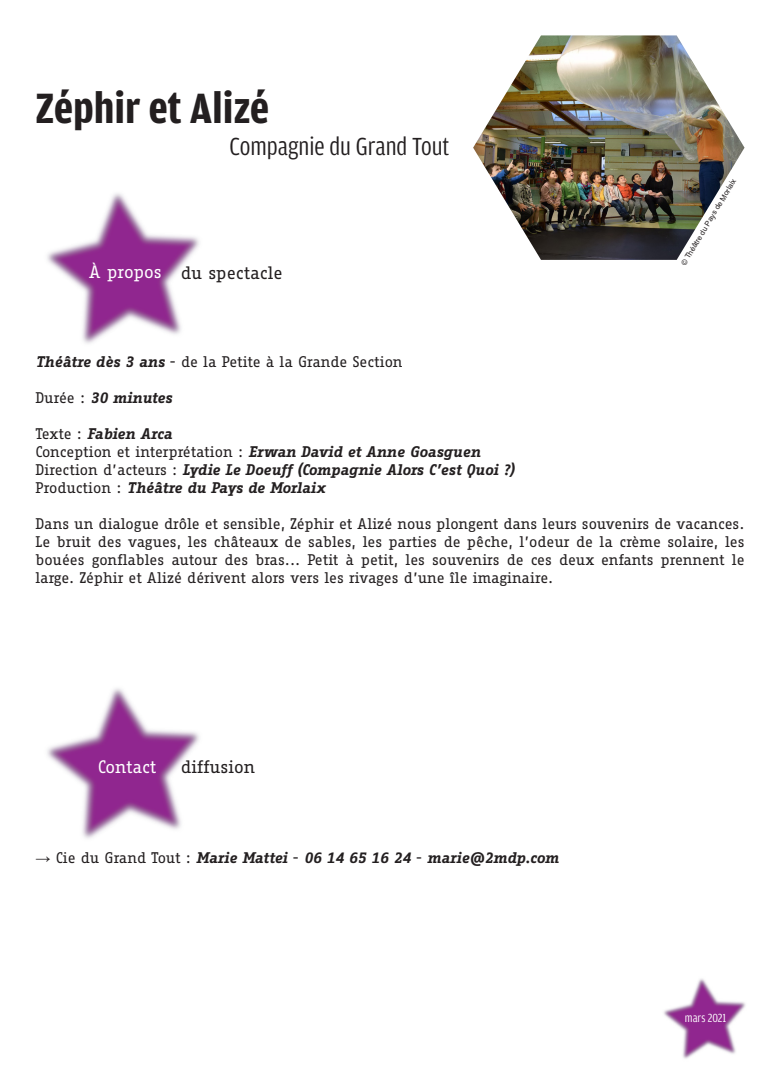
<style>
.page{position:relative;width:780px;height:1088px;background:#fff}
.page>*{position:absolute;margin:0;border:0;box-sizing:border-box;transform-origin:0 0}
.t1{font:700 45px "Amplitude Condensed";color:#231f20}
.t2{font:26.25px "Amplitude Condensed";color:#231f20}
.t3{font:17.5px "Fago Office Serif";letter-spacing:-.005em;color:#231f20}
.t4{font:17.5px "Fago Office Serif";letter-spacing:-.01em;color:#fff}
.t5{font:15px/18px "Fago Office Serif";letter-spacing:-.01em;color:#231f20;text-align:justify}
.t6{font:italic 700 15px "Fago Office Serif";letter-spacing:-.01em;color:#231f20}
.t7{font:12.5px "Amplitude Condensed";color:#fff}
.t8{font:7.5px "Arial";color:#231f20}
.s1{font-weight:700;font-style:italic}
.s2{font-weight:400;font-style:normal}
.s3{font-family:"Arial";font-weight:400;font-style:normal}
</style>
<div class="page">
<img style="left:663px;top:978px;width:83px;height:81px">
<img style="left:47px;top:193px;width:152px;height:151px">
<img style="left:473px;top:35px;width:271px;height:225px">
<img style="left:47px;top:688px;width:152px;height:151px">
<p class="t1" style="left:35px;top:83px;width:235px">Zéphir et Alizé</p>
<p class="t2" style="left:229px;top:133px;width:221px">Compagnie du Grand Tout</p>
<p class="t4" style="left:89px;top:263px;width:74px">À propos</p>
<p class="t3" style="left:181px;top:263px;width:103px">du spectacle</p>
<p class="t8" style="left:678px;top:262px;width:101px;rotate:-59deg">© Théâtre du Pays de Morlaix</p>
<p class="t5" style="left:35px;top:353px;width:369px"><span class="s1">Théâtre dès 3 ans</span> - de la Petite à la Grande Section</p>
<p class="t6" style="left:35px;top:389px;width:138px"><span class="s2">Durée :</span> 30 minutes</p>
<p class="t6" style="left:35px;top:425px;width:138px"><span class="s2">Texte :</span> Fabien Arca</p>
<p class="t5" style="left:35px;top:443px;width:446px">Conception et interprétation : <span class="s1">Erwan David et Anne Goasguen</span></p>
<p class="t6" style="left:35px;top:461px;width:480px"><span class="s2">Direction d’acteurs :</span> Lydie Le Doeuff (Compagnie Alors C’est Quoi ?)</p>
<p class="t6" style="left:35px;top:479px;width:291px"><span class="s2">Production :</span> Théâtre du Pays de Morlaix</p>
<p class="t5" style="left:35px;top:515px;width:710px">Dans un dialogue drôle et sensible, Zéphir et Alizé nous plongent dans leurs souvenirs de vacances.<br>Le bruit des vagues, les châteaux de sables, les parties de pêche, l’odeur de la crème solaire, les bouées gonflables autour des bras... Petit à petit, les souvenirs de ces deux enfants prennent le large. Zéphir et Alizé dérivent alors vers les rivages d’une île imaginaire.</p>
<p class="t4" style="left:98px;top:757px;width:60px">Contact</p>
<p class="t3" style="left:181px;top:758px;width:76px">diffusion</p>
<p class="t6" style="left:35px;top:849px;width:525px"><span class="s3">→</span> <span class="s2">Cie du Grand Tout :</span> Marie Mattei <span class="s2">-</span> 06 14 65 16 24 <span class="s2">-</span> marie@2mdp.com</p>
<p class="t7" style="left:685px;top:1011px;width:43px">mars 2021</p>
</div>
